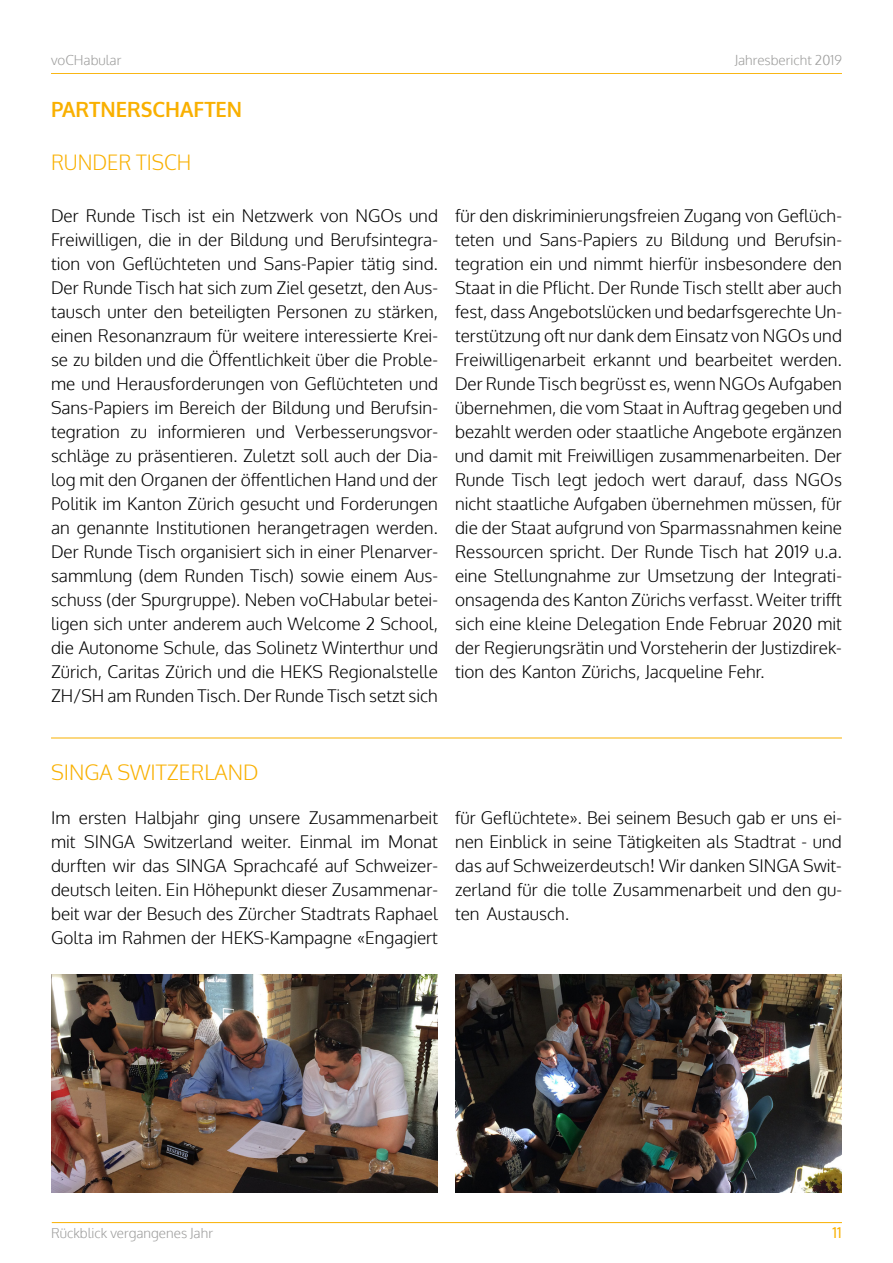
<style>
.page{position:relative;width:893px;height:1263px;background:#fff}
.page>*{position:absolute;margin:0;border:0;box-sizing:border-box;transform-origin:0 0}
.t1{font:300 21px "Oxygen";color:#f9b000}
.t2{font:700 21px "Oxygen";color:#f9b000;scale:.96 1}
.t3{font:300 21px "Oxygen";color:#f9b000;scale:.96 1}
.t4{font:300 17.25px/24px "Oxygen";color:#000;text-align:justify}
.t5{font:15px "Oxygen";color:#f9b000}
.t6{font:300 13.5px "Oxygen";color:#9d9d9c}
</style>
<div class="page">
<hr style="left:51px;top:73px;width:791px;height:1px;background:#f9b000">
<hr style="left:52px;top:1222px;width:790px;height:1px;background:#f9b000">
<img style="left:51px;top:975px;width:387px;height:218px">
<img style="left:455px;top:975px;width:387px;height:218px">
<hr style="left:51px;top:738px;width:791px;height:1px;background:#f9b000">
<p class="t6" style="left:51px;top:52px;width:72px">voCHabular</p>
<p class="t6" style="left:735px;top:52px;width:109px">Jahresbericht 2019</p>
<p class="t2" style="left:51px;top:96px;width:201px">PARTNERSCHAFTEN</p>
<p class="t3" style="left:51px;top:150px;width:148px">RUNDER TISCH</p>
<p class="t4" style="left:51px;top:205px;width:388px">Der Runde Tisch ist ein Netzwerk von NGOs und Freiwilligen, die in der Bildung und Berufsintegra&shy;tion von Geflüchteten und Sans-Papier tätig sind.<br>Der Runde Tisch hat sich zum Ziel gesetzt, den Aus&shy;tausch unter den beteiligten Personen zu stärken, einen Resonanzraum für weitere interessierte Krei&shy;se zu bilden und die Öffentlichkeit über die Proble&shy;me und Herausforderungen von Geflüchteten und Sans-Papiers im Bereich der Bildung und Berufsin&shy;tegration zu informieren und Verbesserungsvor&shy;schläge zu präsentieren. Zuletzt soll auch der Dia&shy;log mit den Organen der öffentlichen Hand und der Politik im Kanton Zürich gesucht und Forderungen an genannte Institutionen herangetragen werden.<br>Der Runde Tisch organisiert sich in einer Plenarver&shy;sammlung (dem Runden Tisch) sowie einem Aus&shy;schuss (der Spurgruppe). Neben voCHabular betei&shy;ligen sich unter anderem auch Welcome 2 School, die Autonome Schule, das Solinetz Winterthur und Zürich, Caritas Zürich und die HEKS Regionalstelle ZH/SH am Runden Tisch. Der Runde Tisch setzt sich</p>
<p class="t4" style="left:455px;top:205px;width:388px">für den diskriminierungsfreien Zugang von Geflüch&shy;teten und Sans-Papiers zu Bildung und Berufsin&shy;tegration ein und nimmt hierfür insbesondere den Staat in die Pflicht. Der Runde Tisch stellt aber auch fest, dass Angebotslücken und bedarfsgerechte Un&shy;terstützung oft nur dank dem Einsatz von NGOs und Freiwilligenarbeit erkannt und bearbeitet werden.<br>Der Runde Tisch begrüsst es, wenn NGOs Aufgaben übernehmen, die vom Staat in Auftrag gegeben und bezahlt werden oder staatliche Angebote ergänzen und damit mit Freiwilligen zusammenarbeiten. Der Runde Tisch legt jedoch wert darauf, dass NGOs nicht staatliche Aufgaben übernehmen müssen, für die der Staat aufgrund von Sparmassnahmen keine Ressourcen spricht. Der Runde Tisch hat 2019 u.a. eine Stellungnahme zur Umsetzung der Integrati&shy;onsagenda des Kanton Zürichs verfasst. Weiter trifft sich eine kleine Delegation Ende Februar 2020 mit der Regierungsrätin und Vorsteherin der Justizdirek&shy;tion des Kanton Zürichs, Jacqueline Fehr.</p>
<p class="t1" style="left:51px;top:759px;width:209px">SINGA SWITZERLAND</p>
<p class="t4" style="left:51px;top:806px;width:388px">Im ersten Halbjahr ging unsere Zusammenarbeit mit SINGA Switzerland weiter. Einmal im Monat durften wir das SINGA Sprachcafé auf Schweizer&shy;deutsch leiten. Ein Höhepunkt dieser Zusammenar&shy;beit war der Besuch des Zürcher Stadtrats Raphael Golta im Rahmen der HEKS-Kampagne «Engagiert</p>
<p class="t4" style="left:455px;top:806px;width:388px">für Geflüchtete». Bei seinem Besuch gab er uns ei&shy;nen Einblick in seine Tätigkeiten als Stadtrat - und das auf Schweizerdeutsch! Wir danken SINGA Swit&shy;zerland für die tolle Zusammenarbeit und den gu&shy;ten Austausch.</p>
<p class="t6" style="left:51px;top:1225px;width:164px">Rückblick vergangenes Jahr</p>
<p class="t5" style="left:832px;top:1222px;width:11px">11</p>
</div>
